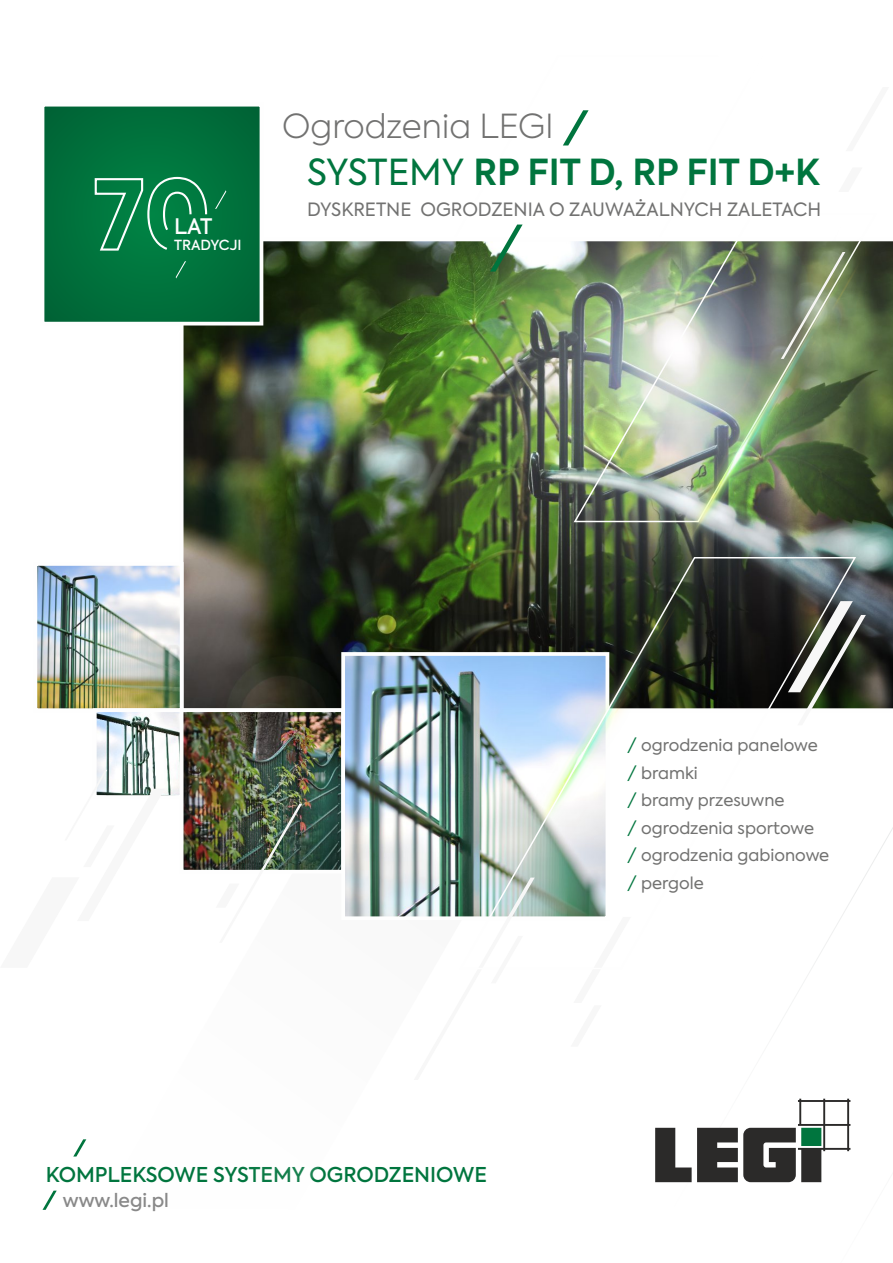
<style>
.page{position:relative;width:893px;height:1263px;background:#fff}
.page>*{position:absolute;margin:0;border:0;box-sizing:border-box;transform-origin:0 0}
.t1{font:600 35.7px "Axiforma";color:#00753e}
.t2{font:300 33px "Axiforma";color:#727271}
.t3{font:500 21.3px "Axiforma";color:#fefefe}
.t4{font:500 20.4px "Axiforma";color:#00753e}
.t5{font:500 18.6px "Axiforma";color:#898989}
.t6{font:18.3px "Axiforma";color:#727271}
.t7{font:16.5px/27.6px "Axiforma";color:#727271}
.t8{font:500 13.95px "Axiforma";color:#fefefe}
.s1{font-weight:400}
.s2{color:#00753e}
</style>
<div class="page">
<svg style="left:655px;top:1099px;width:195px;height:83px"></svg>
<div style="left:801px;top:1128px;width:20px;height:18px;background:#00753e"></div>
<svg style="left:43px;top:1139px;width:43px;height:71px"></svg>
<img style="left:183px;top:241px;width:710px;height:468px">
<img style="left:39px;top:567px;width:140px;height:140px">
<div style="left:34px;top:562px;width:150px;height:150px;border:4px solid #fefefe"></div>
<img style="left:98px;top:713px;width:81px;height:81px">
<div style="left:93px;top:708px;width:91px;height:91px;border:4px solid #fefefe"></div>
<img style="left:185px;top:713px;width:155px;height:155px">
<div style="left:180px;top:708px;width:165px;height:165px;border:4px solid #fefefe"></div>
<img style="left:346px;top:657px;width:113px;height:258px">
<div style="left:341px;top:652px;width:268px;height:268px;border:4px solid #fefefe"></div>
<img style="left:573px;top:241px;width:82px;height:282px">
<img style="left:459px;top:556px;width:398px;height:413px">
<svg style="left:93px;top:770px;width:72px;height:29px"></svg>
<svg style="left:414px;top:877px;width:121px;height:92px"></svg>
<svg style="left:788px;top:601px;width:78px;height:124px"></svg>
<img style="left:216px;top:804px;width:86px;height:69px">
<div style="left:43px;top:105px;width:218px;height:219px;background:#006e3b"></div>
<div style="left:41px;top:103px;width:222px;height:222px;border:4px solid #fefefe"></div>
<svg style="left:94px;top:176px;width:132px;height:102px"></svg>
<img style="left:655px;top:241px;width:224px;height:342px">
<svg style="left:490px;top:110px;width:99px;height:162px"></svg>
<h2 class="t2" style="left:282px;top:105px;width:273px">Ogrodzenia LEGI</h2>
<h1 class="t1" style="left:307px;top:149px;width:514px"><span class="s1">SYSTEMY</span> RP FIT D, RP FIT D+K</h1>
<p class="t3" style="left:174px;top:213px;width:40px">LAT</p>
<p class="t8" style="left:174px;top:236px;width:69px">TRADYCJI</p>
<p class="t6" style="left:307px;top:197px;width:516px">DYSKRETNE OGRODZENIA O ZAUWAŻALNYCH ZALETACH</p>
<p class="t7" style="left:627px;top:731px;width:204px"><span class="s2">/</span> ogrodzenia panelowe <span class="s2">/</span> bramki<br><span class="s2">/</span> bramy przesuwne<br><span class="s2">/</span> ogrodzenia sportowe<br><span class="s2">/</span> ogrodzenia gabionowe <span class="s2">/</span> pergole</p>
<p class="t4" style="left:46px;top:1162px;width:443px">KOMPLEKSOWE SYSTEMY OGRODZENIOWE</p>
<p class="t5" style="left:63px;top:1188px;width:108px">www.legi.pl</p>
</div>
